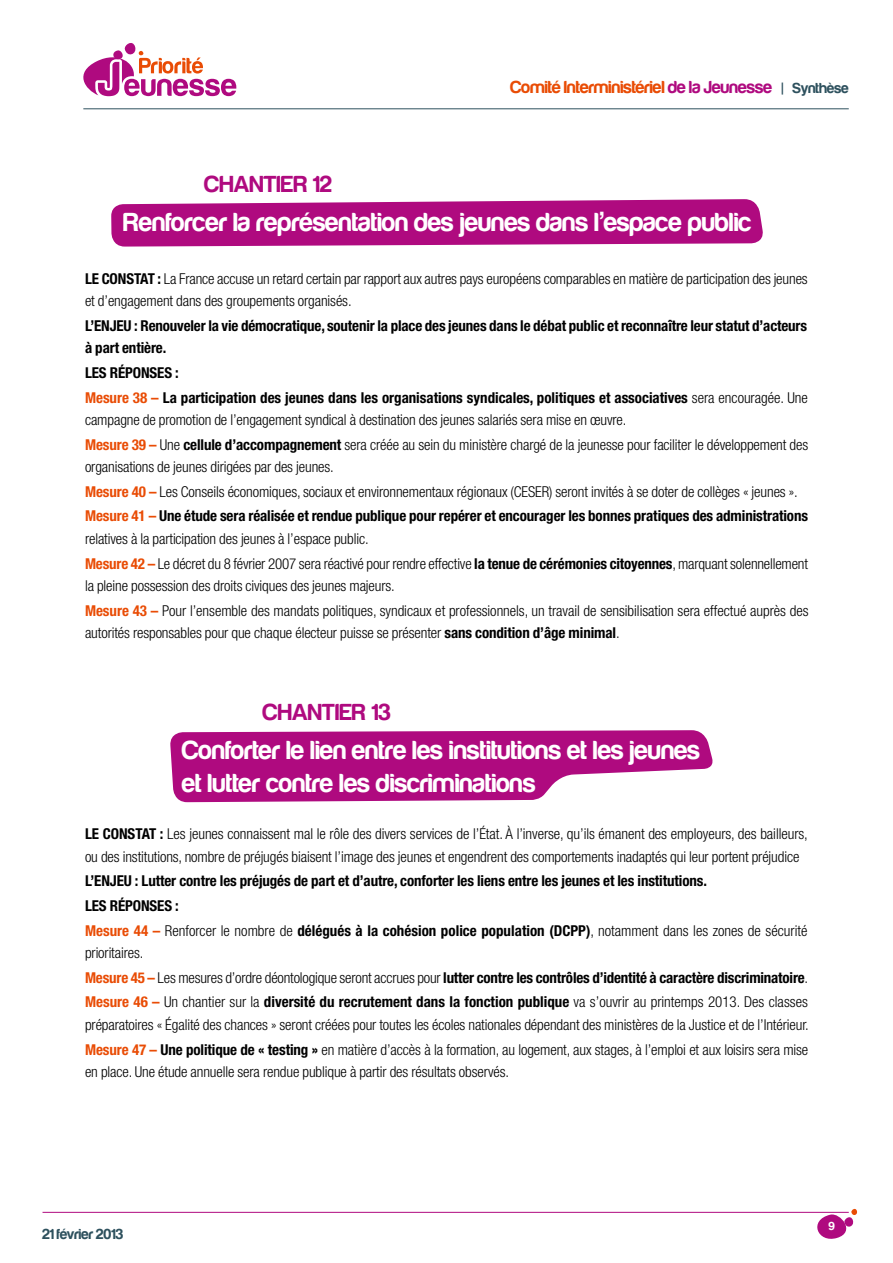
<style>
.page{position:relative;width:893px;height:1263px;background:#fff}
.page>*{position:absolute;margin:0;border:0;box-sizing:border-box;transform-origin:0 0}
.t1{font:700 27px/32.4px "Harabara";color:#fff}
.t2{font:700 24px "Harabara";letter-spacing:.015em;color:#af0a7f}
.t3{font:700 18px "Harabara";letter-spacing:.005em;color:#e94c05}
.t4{font:300 condensed 15px/24.6px "Helvetica Neue LT Std";letter-spacing:-.005em;color:#000}
.t5{font:700 condensed 15px/24.6px "Helvetica Neue LT Std";letter-spacing:-.005em;color:#000}
.t6{font:700 15px "Harabara";letter-spacing:.005em;color:#2e515e}
.t7{font:700 12px "Harabara";color:#fff}
.s1{color:#af0a7f}
.s2{font-family:"Helvetica Neue LT Std";font-weight:500;font-size:12px;color:#2e515e}
.s3{font-size:15px;color:#2e515e}
.s4{font-family:"Helvetica Neue LT Std";font-weight:500}
.s5{font-weight:700}
.s6{color:#e94c05}
.s7{font-weight:300}
.s8{font-weight:700;color:#e94c05}
</style>
<div class="page">
<svg style="left:83px;top:43px;width:153px;height:53px"></svg>
<hr style="left:83px;top:108px;width:766px;height:1px;background:#2e515e">
<svg style="left:111px;top:199px;width:652px;height:48px;background:#b7238c"></svg>
<svg style="left:170px;top:730px;width:543px;height:72px;background:#bb3193"></svg>
<svg style="left:808px;top:1208px;width:49px;height:31px"></svg>
<hr style="left:43px;top:1212px;width:806px;height:1px;background:#af0a7f">
<p class="t3" style="left:510px;top:78px;width:340px">Comité Interministériel <span class="s1">de la Jeunesse</span> <span class="s2">|</span> <span class="s3">Synthèse</span></p>
<h2 class="t2" style="left:204px;top:172px;width:29px">CHANTI</h2>
<h2 class="t2" style="left:281px;top:172px;width:52px">ER 12</h2>
<h1 class="t1" style="left:124px;top:207px;width:630px">Renforcer la représentation des jeunes dans l<span class="s4">’</span>espace public</h1>
<p class="t4" style="left:85px;top:267px;width:724px;line-height:22.5px"><span class="s5">Le constat :</span> La France accuse un retard certain par rapport aux autres pays européens comparables en matière de participation des jeunes et d’engagement dans des groupements organisés.</p>
<p class="t5" style="left:85px;top:314px;width:723px;line-height:22.5px">L’enjeu : Renouveler la vie démocratique, soutenir la place des jeunes dans le débat public et reconnaître leur statut d’acteurs à part entière.</p>
<p class="t5" style="left:85px;top:360px;width:724px">Les réponses :<br><span class="s6">Mesure 38 –</span> La participation des jeunes dans les organisations syndicales, politiques et associatives <span class="s7">sera encouragée. Une</span></p>
<p class="t4" style="left:85px;top:407px;width:725px">campagne de promotion de l’engagement syndical à destination des jeunes salariés sera mise en œuvre.<br><span class="s8">Mesure 39 –</span> Une <span class="s5">cellule d’accompagnement</span> sera créée au sein du ministère chargé de la jeunesse pour faciliter le développement des</p>
<p class="t4" style="left:85px;top:454px;width:725px">organisations de jeunes dirigées par des jeunes.<br><span class="s8">Mesure 40 –</span> Les Conseils économiques, sociaux et environnementaux régionaux (CESER) seront invités à se doter de collèges « jeunes ».<br><span class="s8">Mesure 41 –</span> <span class="s5">Une étude sera réalisée et rendue publique pour repérer et encourager les bonnes pratiques des administrations</span></p>
<p class="t4" style="left:85px;top:526px;width:725px">relatives à la participation des jeunes à l’espace public.<br><span class="s8">Mesure 42 –</span> Le décret du 8 février 2007 sera réactivé pour rendre effective <span class="s5">la tenue de cérémonies citoyennes</span>, marquant solennellement</p>
<p class="t4" style="left:85px;top:573px;width:725px">la pleine possession des droits civiques des jeunes majeurs.<br><span class="s8">Mesure 43 –</span> Pour l’ensemble des mandats politiques, syndicaux et professionnels, un travail de sensibilisation sera effectué auprès des</p>
<p class="t4" style="left:85px;top:620px;width:536px">autorités responsables pour que chaque électeur puisse se présenter <span class="s5">sans condition d’âge minimal</span>.</p>
<h2 class="t2" style="left:263px;top:700px;width:29px">CHANTI</h2>
<h2 class="t2" style="left:340px;top:700px;width:53px">ER 13</h2>
<h1 class="t1" style="left:182px;top:734px;width:520px">Conforter le lien entre les institutions et les jeunes et lutter contre les discriminations</h1>
<p class="t4" style="left:85px;top:823px;width:724px;line-height:22.5px"><span class="s5">Le constat :</span> Les jeunes connaissent mal le rôle des divers services de l’État. À l’inverse, qu’ils émanent des employeurs, des bailleurs, ou des institutions, nombre de préjugés biaisent l’image des jeunes et engendrent des comportements inadaptés qui leur portent préjudice</p>
<p class="t5" style="left:85px;top:868px;width:724px">L’enjeu : Lutter contre les préjugés de part et d’autre, conforter les liens entre les jeunes et les institutions.<br>Les réponses :<br><span class="s6">Mesure 44 –</span> <span class="s7">Renforcer le nombre de</span> délégués à la cohésion police population (DCPP)<span class="s7">, notamment dans les zones de sécurité</span></p>
<p class="t4" style="left:85px;top:940px;width:725px">prioritaires.<br><span class="s8">Mesure 45 –</span> Les mesures d’ordre déontologique seront accrues pour <span class="s5">lutter contre les contrôles d’identité à caractère discriminatoire</span>.<br><span class="s8">Mesure 46 –</span> Un chantier sur la <span class="s5">diversité du recrutement dans la fonction publique</span> va s’ouvrir au printemps 2013. Des classes</p>
<p class="t4" style="left:85px;top:1012px;width:725px">préparatoires « Égalité des chances » seront créées pour toutes les écoles nationales dépendant des ministères de la Justice et de l’Intérieur.<br><span class="s8">Mesure 47 –</span> <span class="s5">Une politique de « testing »</span> en matière d’accès à la formation, au logement, aux stages, à l’emploi et aux loisirs sera mise</p>
<p class="t4" style="left:85px;top:1059px;width:426px">en place. Une étude annuelle sera rendue publique à partir des résultats observés.</p>
<p class="t6" style="left:43px;top:1226px;width:82px">21 février 2013</p>
<p class="t7" style="left:829px;top:1220px;width:8px">9</p>
</div>
